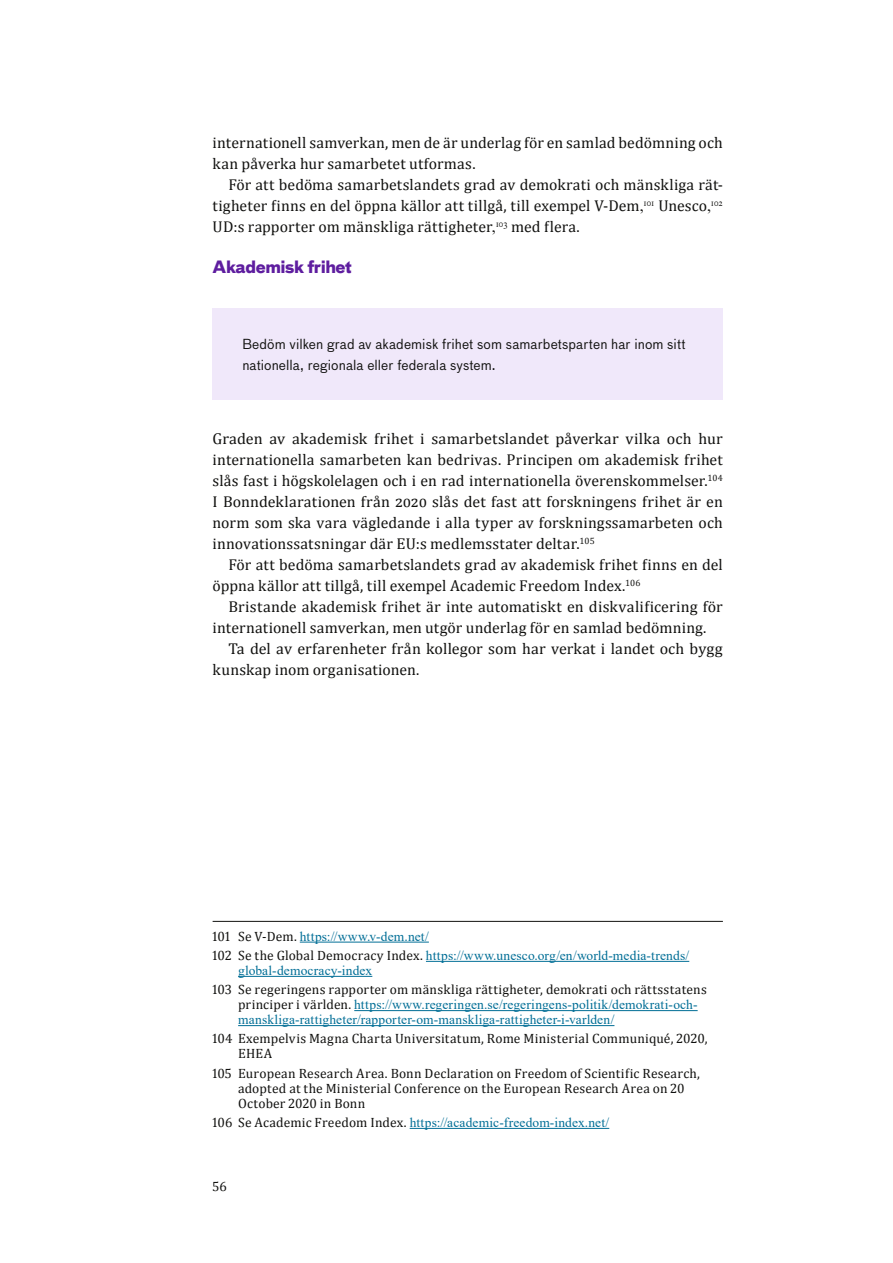
<style>
.page{position:relative;width:893px;height:1263px;background:#fff}
.page>*{position:absolute;margin:0;border:0;box-sizing:border-box;transform-origin:0 0}
.t1{font:700 16.5px "Bau Pro";letter-spacing:-.025em;color:#5e1d9f}
.Brödtext_med_första_indrag{font:15.75px/21px "Cambria";letter-spacing:.01em;color:#11110f}
.Brödtext{font:15.75px/21px "Cambria";letter-spacing:.01em;color:#11110f}
.Fotnot{font:13.5px/15px "Times New Roman";letter-spacing:.01em;color:#006e96}
.Fotnot-2{font:13.5px/15px "Cambria";letter-spacing:.015em;color:#11110f}
.Ruta_3_ord_i_bold{font:13.5px/21px "Bau Pro";letter-spacing:.01em;color:#11110f}
.s1{font-family:"Times New Roman"}
.s2{font-family:"Cambria";color:#11110f}
</style>
<div class="page">
<div style="left:213px;top:309px;width:510px;height:91px;background:#f0e8fa"></div>
<hr style="left:213px;top:921px;width:510px;height:1px;background:#11110f">
<hr style="left:300px;top:942px;width:129px;height:1px;background:#006e96">
<hr style="left:426px;top:961px;width:263px;height:1px;background:#006e96">
<hr style="left:238px;top:976px;width:134px;height:1px;background:#006e96">
<hr style="left:354px;top:1010px;width:344px;height:1px;background:#006e96">
<hr style="left:238px;top:1025px;width:376px;height:1px;background:#006e96">
<hr style="left:410px;top:1128px;width:199px;height:1px;background:#006e96">
<p class="Brödtext" style="left:213px;top:132px;width:512px">internationell samverkan, men de är underlag för en samlad bedömning och kan påverka hur samarbetet utformas.</p>
<p class="Brödtext_med_första_indrag" style="left:213px;top:174px;width:512px;text-align:justify;text-indent:16px">För att bedöma samarbetslandets grad av demokrati och mänskliga rät&shy;tigheter finns en del öppna källor att tillgå, till exempel V-Dem<span class="s1">,</span><sup>101</sup> Unesco<span class="s1">,</span><sup>102<br></sup>UD:s rapporter om mänskliga rättigheter<span class="s1">,</span><sup>103</sup> med flera.</p>
<h3 class="t1" style="left:213px;top:253px;width:141px">Akademisk frihet</h3>
<p class="Ruta_3_ord_i_bold" style="left:242px;top:333px;width:445px">Bedöm vilken grad av akademisk frihet som samarbetsparten har inom sitt nationella, regionala eller federala system.</p>
<p class="Brödtext" style="left:213px;top:428px;width:512px;text-align:justify">Graden av akademisk frihet i samarbetslandet påverkar vilka och hur internationella samarbeten kan bedrivas. Principen om akademisk frihet slås fast i högskolelagen och i en rad internationella överenskommelser.<sup>104<br></sup>I Bonndeklarationen från 2020 slås det fast att forskningens frihet är en norm som ska vara vägledande i alla typer av forskningssamarbeten och innovationssatsningar där EU:s medlemsstater deltar.<sup>105</sup></p>
<p class="Brödtext_med_första_indrag" style="left:213px;top:554px;width:512px;text-indent:16px">För att bedöma samarbetslandets grad av akademisk frihet finns en del öppna källor att tillgå, till exempel Academic Freedom Index.<sup>106</sup></p>
<p class="Brödtext_med_första_indrag" style="left:213px;top:596px;width:512px;text-indent:16px">Bristande akademisk frihet är inte automatiskt en diskvalificering för internationell samverkan, men utgör underlag för en samlad bedömning.</p>
<p class="Brödtext_med_första_indrag" style="left:213px;top:638px;width:512px;text-indent:16px">Ta del av erfarenheter från kollegor som har verkat i landet och bygg kunskap inom organisationen.</p>
<p class="Fotnot" style="left:213px;top:928px;width:218px"><span class="s2">101 Se V-Dem.</span> https://www.v-dem.net/</p>
<p class="Fotnot" style="left:238px;top:947px;width:453px;text-indent:-26px"><span class="s2">102 Se the Global Democracy Index.</span> https://www.unesco.org/en/world-media-trends/ global-democracy-index</p>
<p class="Fotnot" style="left:238px;top:982px;width:470px;text-indent:-26px"><span class="s2">103 Se regeringens rapporter om mänskliga rättigheter, demokrati och rättsstatens principer i världen.</span> https://www.regeringen.se/regeringens-politik/demokrati-och&shy;manskliga-rattigheter/rapporter-om-manskliga-rattigheter-i-varlden/</p>
<p class="Fotnot-2" style="left:238px;top:1031px;width:471px;text-indent:-26px">104 Exempelvis Magna Charta Universitatum, Rome Ministerial Communiqué, 2020,<br>EHEA</p>
<p class="Fotnot-2" style="left:238px;top:1065px;width:463px;text-indent:-26px">105 European Research Area. Bonn Declaration on Freedom of Scientific Research, adopted at the Ministerial Conference on the European Research Area on 20<br>October 2020 in Bonn</p>
<p class="Fotnot" style="left:213px;top:1114px;width:398px"><span class="s2">106 Se Academic Freedom Index.</span> https://academic-freedom-index.net/</p>
<p class="Fotnot-2" style="left:213px;top:1178px;width:16px">56</p>
</div>
